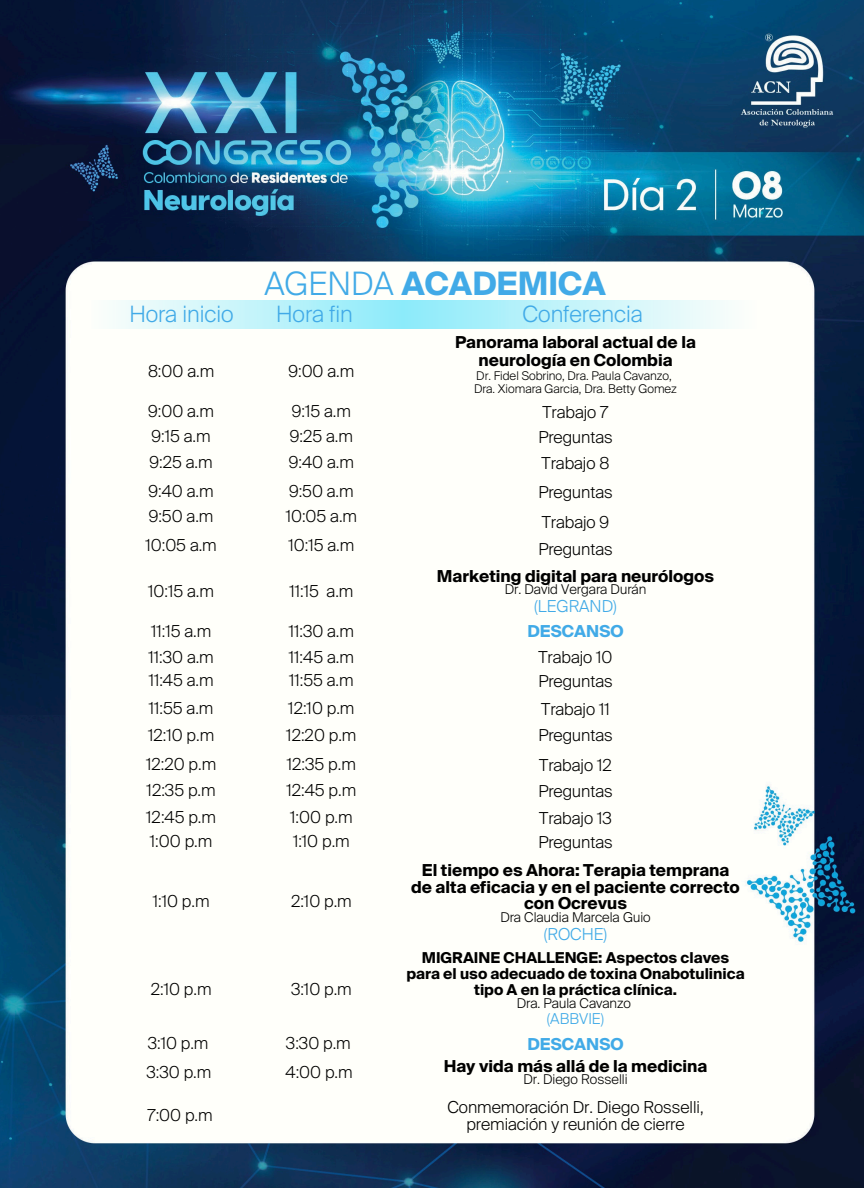
<style>
.page{position:relative;width:864px;height:1188px;background:#fff}
.page>*{position:absolute;margin:0;border:0;box-sizing:border-box;transform-origin:0 0}
.t1{font:700 32.25px "Suisse Intl";color:#41aae7}
.t2{font:300 22.5px "Suisse Intl";color:#41aae7}
.t3{font:300 16.5px/16.8px "Suisse Intl";color:#000;text-align:center}
.t4{font:700 16.5px/16.8px "Suisse Intl";color:#000;text-align:center}
.t5{font:300 16.5px "Suisse Intl";color:#41aae7}
.t6{font:700 16.5px "Suisse Intl";color:#41aae7}
.t7{font:700 15px/15.8px "Suisse Intl";color:#000;text-align:center}
.t8{font:300 15px "Suisse Intl";color:#41aae7}
.t9{font:300 13.5px "Suisse Intl";color:#000}
.t10{font:300 12px "Suisse Intl";color:#000}
.s1{font-weight:300}
</style>
<div class="page">
<img style="left:0;top:0;width:864px;height:1188px">
<img style="left:91px;top:301px;width:675px;height:28px">
<p class="t2" style="left:129px;top:301px;width:106px">Hora inicio</p>
<p class="t1" style="left:264px;top:265px;width:343px"><span class="s1">AGENDA</span> ACADEMICA</p>
<h1 class="t2" style="left:276px;top:301px;width:78px">Hora fin</h1>
<p class="t2" style="left:523px;top:301px;width:122px">Conferencia</p>
<h2 class="t3" style="left:148px;top:363px;width:68px">8:00 a.m</h2>
<h2 class="t3" style="left:288px;top:363px;width:67px">9:00 a.m</h2>
<h2 class="t4" style="left:455px;top:333px;width:242px;line-height:18px">Panorama laboral actual de la neurología en Colombia</h2>
<p class="t10" style="left:476px;top:369px;width:197px">Dr. Fidel Sobrino, Dra. Paula Cavanzo,</p>
<p class="t10" style="left:474px;top:382px;width:204px">Dra. Xiomara Garcia, Dra. Betty Gomez</p>
<p class="t3" style="left:148px;top:403px;width:67px">9:00 a.m</p>
<p class="t3" style="left:292px;top:403px;width:60px">9:15 a.m</p>
<p class="t3" style="left:152px;top:428px;width:60px">9:15 a.m</p>
<p class="t3" style="left:290px;top:428px;width:65px">9:25 a.m</p>
<p class="t3" style="left:150px;top:454px;width:65px">9:25 a.m</p>
<p class="t3" style="left:289px;top:454px;width:66px">9:40 a.m</p>
<p class="t3" style="left:542px;top:404px;width:68px">Trabajo 7</p>
<p class="t3" style="left:538px;top:428px;width:76px">Preguntas</p>
<p class="t3" style="left:542px;top:454px;width:69px">Trabajo 8</p>
<p class="t3" style="left:538px;top:483px;width:76px">Preguntas</p>
<p class="t3" style="left:542px;top:514px;width:69px">Trabajo 9</p>
<p class="t3" style="left:538px;top:541px;width:76px">Preguntas</p>
<p class="t4" style="left:437px;top:568px;width:279px">Marketing digital para neurólogos</p>
<p class="t9" style="left:505px;top:582px;width:143px">Dr. David Vergara Durán</p>
<p class="t5" style="left:534px;top:597px;width:84px">(LEGRAND)</p>
<p class="t3" style="left:149px;top:483px;width:66px">9:40 a.m</p>
<p class="t3" style="left:289px;top:483px;width:66px">9:50 a.m</p>
<p class="t3" style="left:149px;top:508px;width:66px">9:50 a.m</p>
<p class="t3" style="left:286px;top:508px;width:73px">10:05 a.m</p>
<p class="t3" style="left:145px;top:537px;width:73px">10:05 a.m</p>
<p class="t3" style="left:289px;top:537px;width:67px">10:15 a.m</p>
<p class="t3" style="left:148px;top:582px;width:67px">10:15 a.m</p>
<p class="t3" style="left:289px;top:582px;width:66px">11:15 a.m</p>
<p class="t3" style="left:151px;top:622px;width:62px">11:15 a.m</p>
<p class="t3" style="left:289px;top:622px;width:67px">11:30 a.m</p>
<p class="t6" style="left:528px;top:622px;width:98px">DESCANSO</p>
<h3 class="t3" style="left:148px;top:648px;width:67px">11:30 a.m</h3>
<p class="t3" style="left:289px;top:648px;width:66px">11:45 a.m</p>
<p class="t3" style="left:538px;top:649px;width:76px">Trabajo 10</p>
<p class="t3" style="left:538px;top:672px;width:76px">Preguntas</p>
<p class="t3" style="left:541px;top:700px;width:70px">Trabajo 11</p>
<p class="t3" style="left:538px;top:727px;width:76px">Preguntas</p>
<p class="t3" style="left:539px;top:756px;width:74px">Trabajo 12</p>
<p class="t3" style="left:538px;top:782px;width:76px">Preguntas</p>
<p class="t3" style="left:149px;top:672px;width:66px">11:45 a.m</p>
<p class="t3" style="left:289px;top:672px;width:66px">11:55 a.m</p>
<p class="t3" style="left:149px;top:700px;width:66px">11:55 a.m</p>
<p class="t3" style="left:288px;top:700px;width:68px">12:10 p.m</p>
<p class="t3" style="left:148px;top:726px;width:68px">12:10 p.m</p>
<p class="t3" style="left:286px;top:726px;width:72px">12:20 p.m</p>
<p class="t3" style="left:146px;top:755px;width:72px">12:20 p.m</p>
<p class="t3" style="left:287px;top:755px;width:70px">12:35 p.m</p>
<p class="t3" style="left:147px;top:781px;width:70px">12:35 p.m</p>
<p class="t3" style="left:287px;top:781px;width:71px">12:45 p.m</p>
<p class="t3" style="left:146px;top:809px;width:71px">12:45 p.m</p>
<p class="t3" style="left:290px;top:809px;width:64px">1:00 p.m</p>
<p class="t3" style="left:150px;top:833px;width:64px">1:00 p.m</p>
<p class="t3" style="left:293px;top:833px;width:58px">1:10 p.m</p>
<p class="t3" style="left:539px;top:810px;width:74px">Trabajo 13</p>
<p class="t3" style="left:538px;top:833px;width:76px">Preguntas</p>
<p class="t3" style="left:153px;top:893px;width:58px">1:10 p.m</p>
<p class="t3" style="left:291px;top:893px;width:62px">2:10 p.m</p>
<p class="t3" style="left:151px;top:980px;width:62px">2:10 p.m</p>
<p class="t3" style="left:291px;top:980px;width:62px">3:10 p.m</p>
<p class="t4" style="left:411px;top:861px;width:330px">El tiempo es Ahora: Terapia temprana de alta eficacia y en el paciente correcto con Ocrevus</p>
<p class="t9" style="left:500px;top:909px;width:152px">Dra Claudia Marcela Guio</p>
<p class="t5" style="left:544px;top:924px;width:65px">(ROCHE)</p>
<p class="t7" style="left:406px;top:950px;width:340px">MIGRAINE CHALLENGE: Aspectos claves para el uso adecuado de toxina Onabotulinica tipo A en la práctica clínica.</p>
<p class="t9" style="left:517px;top:996px;width:116px">Dra. Paula Cavanzo</p>
<p class="t8" style="left:547px;top:1010px;width:59px">(ABBVIE)</p>
<p class="t3" style="left:148px;top:1034px;width:62px">3:10 p.m</p>
<p class="t3" style="left:286px;top:1034px;width:66px">3:30 p.m</p>
<p class="t6" style="left:528px;top:1034px;width:98px">DESCANSO</p>
<p class="t3" style="left:146px;top:1064px;width:66px">3:30 p.m</p>
<p class="t3" style="left:286px;top:1064px;width:69px">4:00 p.m</p>
<h3 class="t4" style="left:444px;top:1057px;width:265px">Hay vida más allá de la medicina</h3>
<p class="t9" style="left:523px;top:1072px;width:106px">Dr. Diego Rosselli</p>
<p class="t3" style="left:447px;top:1099px;width:258px">Conmemoración Dr. Diego Rosselli, premiación y reunión de cierre</p>
<p class="t3" style="left:147px;top:1107px;width:67px">7:00 p.m</p>
</div>
